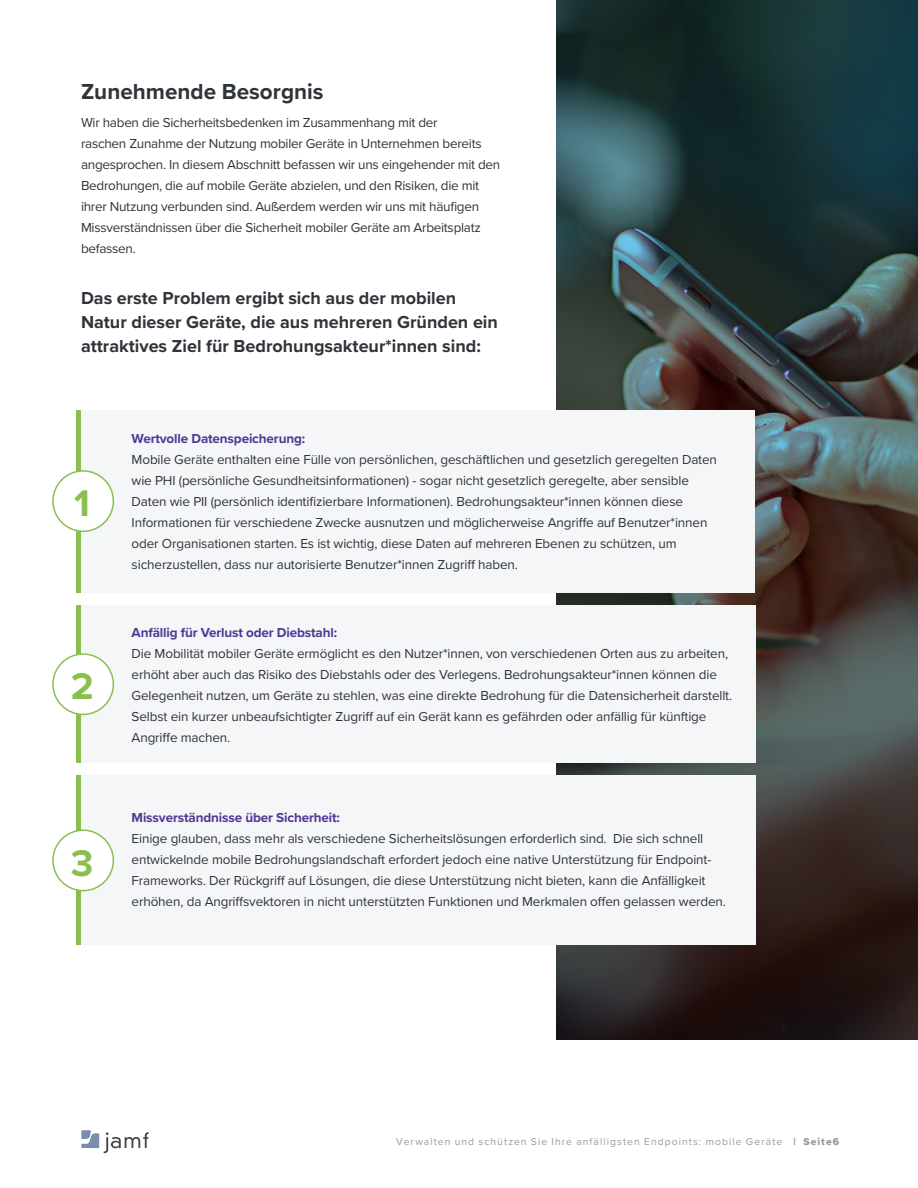
<style>
.page{position:relative;width:918px;height:1188px;background:#fff}
.page>*{position:absolute;margin:0;border:0;box-sizing:border-box;transform-origin:0 0}
.t1{font:700 38.4px "Proxima Nova";color:#8abf4f}
.t2{font:700 22.5px "Proxima Nova";color:#2f343a}
.t3{font:700 18px/24px "Proxima Nova";color:#2f343a}
.t4{font:13.5px/21px "Proxima Nova";letter-spacing:-.01em;color:#2f343a}
.t5{font:700 13.5px "Proxima Nova";letter-spacing:-.01em;color:#513795}
.t6{font:10.35px "Proxima Nova";letter-spacing:.1em;color:#979a9d}
.s1{font-family:"Proxima Nova Extrabld"}
</style>
<div class="page">
<img style="left:556px;top:0;width:362px;height:1040px">
<div style="left:77px;top:410px;width:678px;height:182px;background:#f5f6f7"></div>
<div style="left:78px;top:605px;width:678px;height:158px;background:#f5f6f7"></div>
<div style="left:78px;top:776px;width:678px;height:169px;background:#f5f6f7"></div>
<svg style="left:81px;top:1130px;width:67px;height:23px"></svg>
<hr style="left:77px;top:410px;width:4px;height:182px;background:#8abf4f">
<hr style="left:77px;top:605px;width:4px;height:158px;background:#8abf4f">
<hr style="left:77px;top:776px;width:4px;height:169px;background:#8abf4f">
<div style="left:53px;top:471px;width:60px;height:60px;background:#fff;border-radius:50%"></div>
<div style="left:52px;top:470px;width:62px;height:62px;border:2px solid #8abf4f;border-radius:50%"></div>
<div style="left:53px;top:654px;width:60px;height:60px;background:#fff;border-radius:50%"></div>
<div style="left:52px;top:653px;width:62px;height:62px;border:2px solid #8abf4f;border-radius:50%"></div>
<div style="left:53px;top:830px;width:60px;height:61px;background:#fff;border-radius:50%"></div>
<div style="left:52px;top:829px;width:62px;height:62px;border:2px solid #8abf4f;border-radius:50%"></div>
<h2 class="t2" style="left:81px;top:74px;width:244px">Zunehmende Besorgnis</h2>
<p class="t4" style="left:81px;top:111px;width:421px">Wir haben die Sicherheitsbedenken im Zusammenhang mit der<br>raschen Zunahme der Nutzung mobiler Geräte in Unternehmen bereits angesprochen. In diesem Abschnitt befassen wir uns eingehender mit den Bedrohungen, die auf mobile Geräte abzielen, und den Risiken, die mit ihrer Nutzung verbunden sind. Außerdem werden wir uns mit häufigen Missverständnissen über die Sicherheit mobiler Geräte am Arbeitsplatz befassen.</p>
<h3 class="t3" style="left:81px;top:285px;width:418px">Das erste Problem ergibt sich aus der mobilen<br>Natur dieser Geräte, die aus mehreren Gründen ein attraktives Ziel für Bedrohungsakteur*innen sind:</h3>
<h1 class="t1" style="left:74px;top:475px;width:17px">1</h1>
<h1 class="t1" style="left:71px;top:658px;width:25px">2</h1>
<h1 class="t1" style="left:71px;top:834px;width:24px">3</h1>
<p class="t5" style="left:132px;top:429px;width:175px">Wertvolle Datenspeicherung:</p>
<p class="t4" style="left:132px;top:449px;width:587px">Mobile Geräte enthalten eine Fülle von persönlichen, geschäftlichen und gesetzlich geregelten Daten wie PHI (persönliche Gesundheitsinformationen) - sogar nicht gesetzlich geregelte, aber sensible Daten wie PII (persönlich identifizierbare Informationen). Bedrohungsakteur*innen können diese Informationen für verschiedene Zwecke ausnutzen und möglicherweise Angriffe auf Benutzer*innen oder Organisationen starten. Es ist wichtig, diese Daten auf mehreren Ebenen zu schützen, um sicherzustellen, dass nur autorisierte Benutzer*innen Zugriff haben.</p>
<p class="t5" style="left:132px;top:623px;width:207px">Anfällig für Verlust oder Diebstahl:</p>
<p class="t4" style="left:132px;top:643px;width:602px">Die Mobilität mobiler Geräte ermöglicht es den Nutzer*innen, von verschiedenen Orten aus zu arbeiten, erhöht aber auch das Risiko des Diebstahls oder des Verlegens. Bedrohungsakteur*innen können die Gelegenheit nutzen, um Geräte zu stehlen, was eine direkte Bedrohung für die Datensicherheit darstellt.<br>Selbst ein kurzer unbeaufsichtigter Zugriff auf ein Gerät kann es gefährden oder anfällig für künftige Angriffe machen.</p>
<p class="t5" style="left:132px;top:808px;width:210px">Missverständnisse über Sicherheit:</p>
<p class="t4" style="left:132px;top:828px;width:596px">Einige glauben, dass mehr als verschiedene Sicherheitslösungen erforderlich sind. Die sich schnell entwickelnde mobile Bedrohungslandschaft erfordert jedoch eine native Unterstützung für Endpoint-Frameworks. Der Rückgriff auf Lösungen, die diese Unterstützung nicht bieten, kann die Anfälligkeit erhöhen, da Angriffsvektoren in nicht unterstützten Funktionen und Merkmalen offen gelassen werden.</p>
<p class="t6" style="left:396px;top:1134px;width:444px">Verwalten und schützen Sie Ihre anfälligsten Endpoints: mobile Geräte <span class="s1">| Seite6</span></p>
</div>
